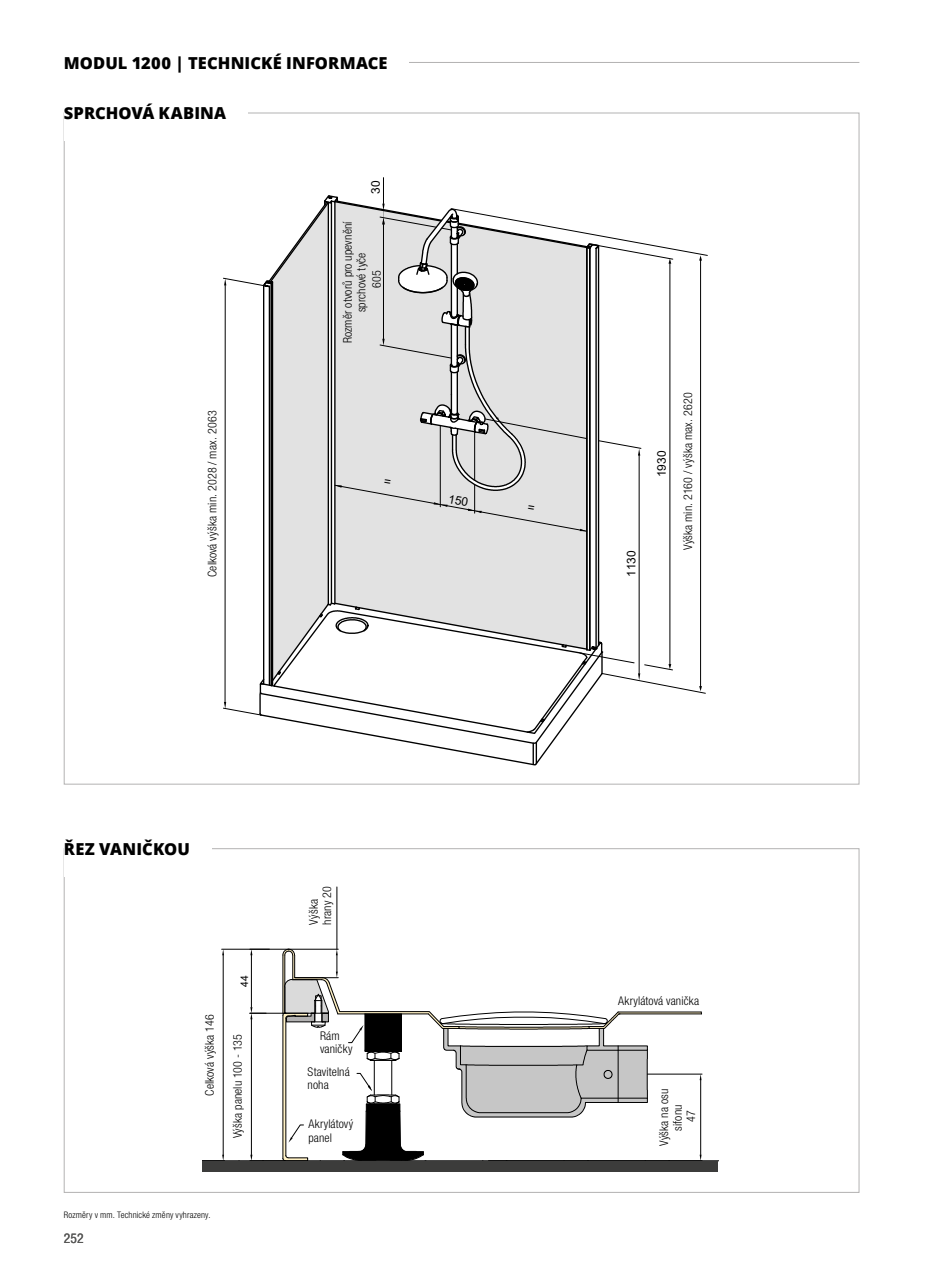
<style>
.page{position:relative;width:936px;height:1263px;background:#fff}
.page>*{position:absolute;margin:0;border:0;box-sizing:border-box;transform-origin:0 0}
.t1{font:800 16.5px "Open Sans";letter-spacing:.01em;color:#000}
.t2{font:condensed 13.5px "Helvetica Neue LT Pro";color:#575756}
.t3{font:300 condensed 12px/13.5px "Helvetica Neue LT Pro";letter-spacing:.01em;color:#000}
.t4{font:12px "Arial";color:#000}
.t5{font:10.35px "Arial";color:#000}
.t6{font:300 condensed 9px "Helvetica Neue LT Pro";letter-spacing:.015em;color:#000}
</style>
<div class="page">
<hr style="left:64px;top:62px;width:795px;height:1px;background:#b3b2b2">
<hr style="left:202px;top:1160px;width:516px;height:1px;background:#000">
<div style="left:202px;top:1161px;width:516px;height:10px;background:#3c3c3b"></div>
<svg style="left:202px;top:1155px;width:22px;height:6px"></svg>
<hr style="left:251px;top:955px;width:1px;height:52px;background:#000">
<hr style="left:336px;top:887px;width:1px;height:62px;background:#000">
<hr style="left:223px;top:955px;width:1px;height:200px;background:#000">
<hr style="left:222px;top:949px;width:47px;height:1px;background:#000">
<hr style="left:250px;top:949px;width:39px;height:1px;background:#000">
<hr style="left:250px;top:1013px;width:33px;height:1px;background:#000">
<hr style="left:251px;top:1019px;width:1px;height:136px;background:#000">
<svg style="left:250px;top:1007px;width:16px;height:12px"></svg>
<svg style="left:282px;top:949px;width:420px;height:212px"></svg>
<hr style="left:647px;top:1074px;width:55px;height:1px;background:#000">
<hr style="left:700px;top:1080px;width:1px;height:75px;background:#000">
<div style="left:64px;top:56px;width:345px;height:13px;background:#fff"></div>
<svg style="left:223px;top:178px;width:485px;height:587px"></svg>
<h1 class="t1" style="left:64px;top:50px;width:325px">MODUL 1200 | TECHNICKÉ INFORMACE</h1>
<h1 class="t1" style="left:64px;top:100px;width:164px">SPRCHOVÁ KABINA</h1>
<p class="t4" style="left:367px;top:194px;width:15px;rotate:-90deg">30</p>
<p class="t3" style="left:205px;top:577px;width:168px;rotate:-90deg">Celková výška min. 2028 / max. 2063</p>
<p class="t3" style="left:341px;top:343px;width:123px;text-align:center;rotate:-90deg">Rozměr otvorů pro upevnění sprchové tyče</p>
<p class="t3" style="left:369px;top:288px;width:19px;rotate:-90deg">605</p>
<h1 class="t1" style="left:64px;top:836px;width:128px">ŘEZ VANIČKOU</h1>
<p class="t3" style="left:202px;top:1096px;width:83px;rotate:-90deg">Celková výška 146</p>
<p class="t5" style="left:237px;top:987px;width:13px;rotate:-90deg">44</p>
<p class="t3" style="left:231px;top:1138px;width:106px;rotate:-90deg">Výška panelu 100 - 135</p>
<p class="t6" style="left:64px;top:1210px;width:148px">Rozměry v mm. Technické změny vyhrazeny.</p>
<p class="t2" style="left:64px;top:1230px;width:21px">252</p>
<p class="t3" style="left:306px;top:925px;width:40px;rotate:-90deg">Výška hrany 20</p>
<p class="t3" style="left:320px;top:1028px;width:34px">Rám vaničky</p>
<p class="t3" style="left:307px;top:1065px;width:44px">Stavitelná noha</p>
<p class="t3" style="left:308px;top:1117px;width:46px">Akrylátový panel</p>
<p class="t4" style="left:623px;top:577px;width:28px;rotate:-90deg">1130</p>
<p class="t4" style="left:653px;top:477px;width:28px;rotate:-90deg">1930</p>
<p class="t3" style="left:681px;top:550px;width:159px;rotate:-90deg">Výška min. 2160 / výška max. 2620</p>
<p class="t3" style="left:618px;top:994px;width:82px">Akrylátová vanička</p>
<p class="t3" style="left:657px;top:1146px;width:59px;text-align:center;rotate:-90deg">Výška na osu sifonu<br>47</p>
</div>
